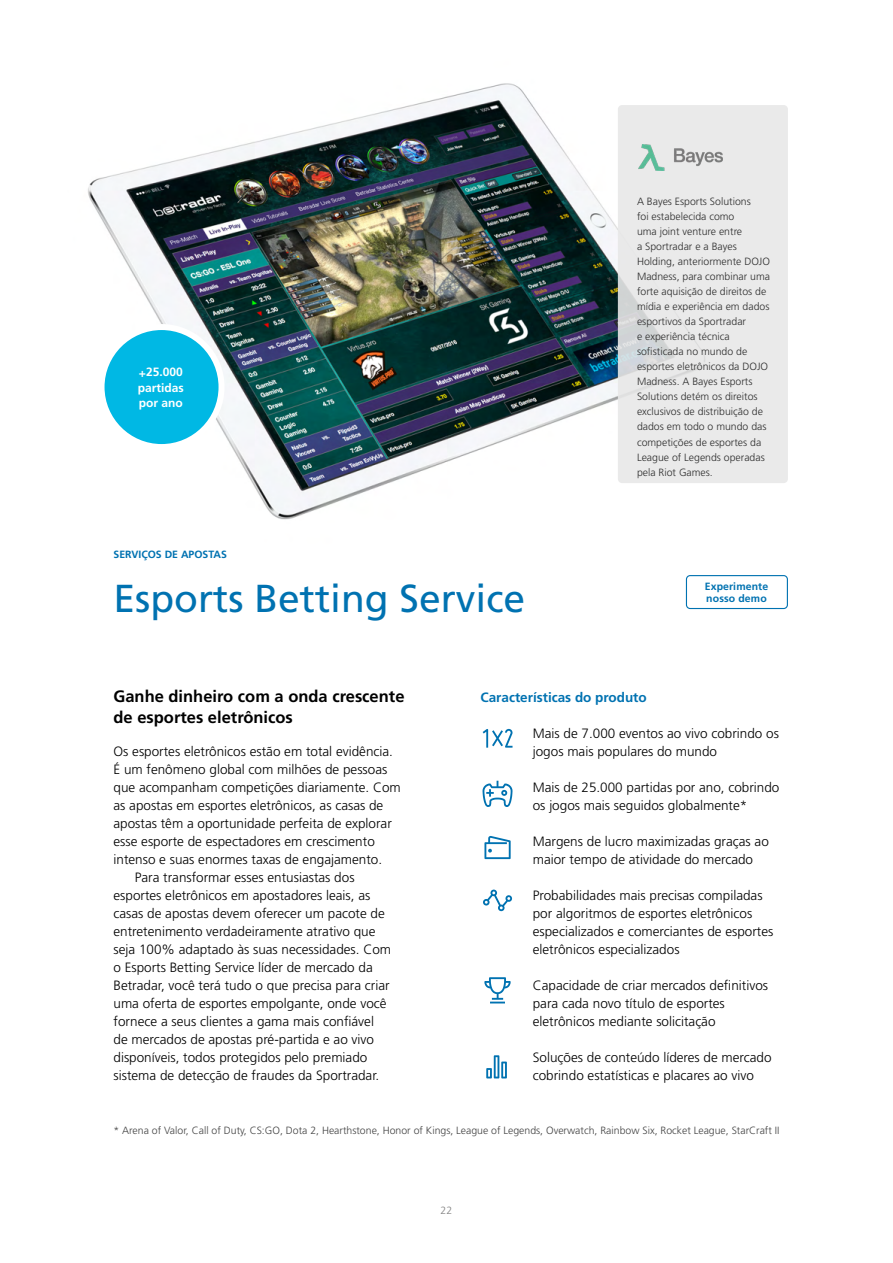
<style>
.page{position:relative;width:893px;height:1263px;background:#fff}
.page>*{position:absolute;margin:0;border:0;box-sizing:border-box;transform-origin:0 0}
.headline{font:39px "Frutiger LT Std";color:#0072b1}
.introduction{font:700 16.5px/21px "Frutiger LT Std";color:#000}
.body{font:300 13.5px/18px "Frutiger LT Std";color:#000}
.body_indent{font:300 13.5px/18px "Frutiger LT Std";color:#000}
.subhead_9{font:700 13.5px "Frutiger LT Std";color:#0072b1}
.callouts{font:700 12px/15.3px "Frutiger LT Std";color:#fff;text-align:justify}
.body-2{font:300 10.5px/15px "Frutiger LT Std";color:#2e2e2e}
.body-3{font:300 10.5px "Frutiger LT Std";color:#434343}
.callouts-2{font:700 10.5px/12px "Frutiger LT Std";letter-spacing:.01em;color:#0072b1}
.t1{font:300 10.5px "Frutiger LT Std";color:#808080}
</style>
<div class="page">
<img style="left:88px;top:83px;width:676px;height:527px">
<div style="left:102px;top:327px;width:120px;height:120px;background:#00b8e4;border-radius:50%"></div>
<div style="left:99px;top:324px;width:126px;height:126px;border:6px solid #fff;border-radius:50%"></div>
<svg style="left:483px;top:729px;width:29px;height:19px"></svg>
<svg style="left:482px;top:781px;width:30px;height:26px"></svg>
<svg style="left:484px;top:836px;width:27px;height:23px"></svg>
<svg style="left:483px;top:889px;width:29px;height:22px"></svg>
<svg style="left:484px;top:977px;width:27px;height:26px"></svg>
<svg style="left:486px;top:1055px;width:21px;height:23px"></svg>
<div style="left:618px;top:105px;width:170px;height:378px;background:#e8e8e8;border-radius:4px"></div>
<img style="left:638px;top:144px;width:84px;height:26px">
<div style="left:686px;top:576px;width:101px;height:32px;background:#fff;border-radius:4px"></div>
<div style="left:686px;top:575px;width:102px;height:34px;border:1px solid #0072b1;border-radius:4px"></div>
<p class="callouts" style="left:138px;top:364px;width:48px">+25.000 partidas por ano</p>
<p class="callouts-2" style="left:114px;top:548px;width:115px">SERVIÇOS DE APOSTAS</p>
<p class="headline" style="left:114px;top:576px;width:413px">Esports Betting Service</p>
<p class="body-2" style="left:637px;top:194px;width:135px">A Bayes Esports Solutions<br>foi estabelecida como<br>uma joint venture entre<br>a Sportradar e a Bayes<br>Holding, anteriormente DOJO<br>Madness, para combinar uma forte aquisição de direitos de mídia e experiência em dados esportivos da Sportradar<br>e experiência técnica sofisticada no mundo de esportes eletrônicos da DOJO<br>Madness. A Bayes Esports<br>Solutions detém os direitos exclusivos de distribuição de dados em todo o mundo das competições de esportes da<br>League of Legends operadas pela Riot Games.</p>
<p class="callouts-2" style="left:705px;top:580px;width:65px">Experimente nosso demo</p>
<p class="introduction" style="left:114px;top:686px;width:292px">Ganhe dinheiro com a onda crescente de esportes eletrônicos</p>
<p class="body" style="left:114px;top:743px;width:289px">Os esportes eletrônicos estão em total evidência.<br>É um fenômeno global com milhões de pessoas que acompanham competições diariamente. Com as apostas em esportes eletrônicos, as casas de apostas têm a oportunidade perfeita de explorar esse esporte de espectadores em crescimento intenso e suas enormes taxas de engajamento.</p>
<p class="body_indent" style="left:114px;top:869px;width:279px;text-indent:21px">Para transformar esses entusiastas dos esportes eletrônicos em apostadores leais, as casas de apostas devem oferecer um pacote de entretenimento verdadeiramente atrativo que seja 100% adaptado às suas necessidades. Com o Esports Betting Service líder de mercado da Betradar, você terá tudo o que precisa para criar uma oferta de esportes empolgante, onde você fornece a seus clientes a gama mais confiável de mercados de apostas pré-partida e ao vivo disponíveis, todos protegidos pelo premiado sistema de detecção de fraudes da Sportradar.</p>
<p class="subhead_9" style="left:480px;top:689px;width:168px">Características do produto</p>
<p class="body" style="left:533px;top:725px;width:248px">Mais de 7.000 eventos ao vivo cobrindo os jogos mais populares do mundo</p>
<p class="body" style="left:533px;top:779px;width:248px">Mais de 25.000 partidas por ano, cobrindo os jogos mais seguidos globalmente*</p>
<p class="body" style="left:533px;top:833px;width:238px">Margens de lucro maximizadas graças ao maior tempo de atividade do mercado</p>
<p class="body" style="left:533px;top:887px;width:242px">Probabilidades mais precisas compiladas por algoritmos de esportes eletrônicos especializados e comerciantes de esportes eletrônicos especializados</p>
<p class="body" style="left:533px;top:977px;width:237px">Capacidade de criar mercados definitivos para cada novo título de esportes eletrônicos mediante solicitação</p>
<p class="body" style="left:533px;top:1049px;width:240px">Soluções de conteúdo líderes de mercado cobrindo estatísticas e placares ao vivo</p>
<p class="body-3" style="left:114px;top:1124px;width:667px">* Arena of Valor, Call of Duty, CS:GO, Dota 2, Hearthstone, Honor of Kings, League of Legends, Overwatch, Rainbow Six, Rocket League, StarCraft II</p>
<p class="t1" style="left:441px;top:1205px;width:13px">22</p>
</div>
